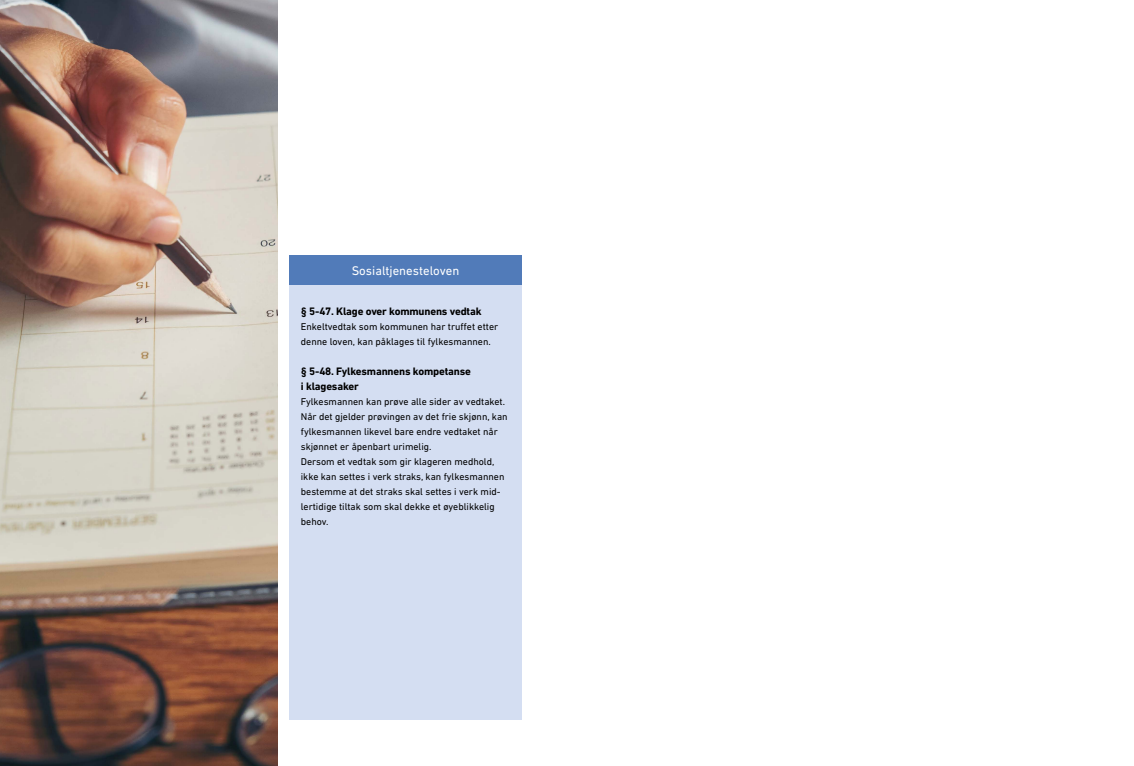
<style>
.page{position:relative;width:1134px;height:766px;background:#fff}
.page>*{position:absolute;margin:0;border:0;box-sizing:border-box;transform-origin:0 0}
.t1{font:12.8px "DIN Next LT Pro";color:#fff}
.t2{font:700 11px/15px "DIN Next LT Pro";letter-spacing:-.015em;color:#000}
.t3{font:10px/15px "DIN Next LT Pro";color:#000}
</style>
<div class="page">
<div style="left:289px;top:255px;width:233px;height:30px;background:#517bb9"></div>
<div style="left:289px;top:285px;width:233px;height:434px;background:#d4def2"></div>
<img style="left:0;top:0;width:277px;height:765px">
<p class="t1" style="left:352px;top:263px;width:109px">Sosialtjenesteloven</p>
<p class="t2" style="left:301px;top:304px;width:182px">§ 5-47. Klage over kommunens vedtak</p>
<p class="t3" style="left:301px;top:319px;width:199px">Enkeltvedtak som kommunen har truffet etter denne loven, kan påklages til fylkesmannen.</p>
<p class="t2" style="left:301px;top:364px;width:172px">§ 5-48. Fylkesmannens kompetanse i klagesaker</p>
<p class="t3" style="left:301px;top:394px;width:208px">Fylkesmannen kan prøve alle sider av vedtaket.<br>Når det gjelder prøvingen av det frie skjønn, kan fylkesmannen likevel bare endre vedtaket når skjønnet er åpenbart urimelig.<br>Dersom et vedtak som gir klageren medhold, ikke kan settes i verk straks, kan fylkesmannen bestemme at det straks skal settes i verk mid&shy;lertidige tiltak som skal dekke et øyeblikkelig behov.</p>
</div>
